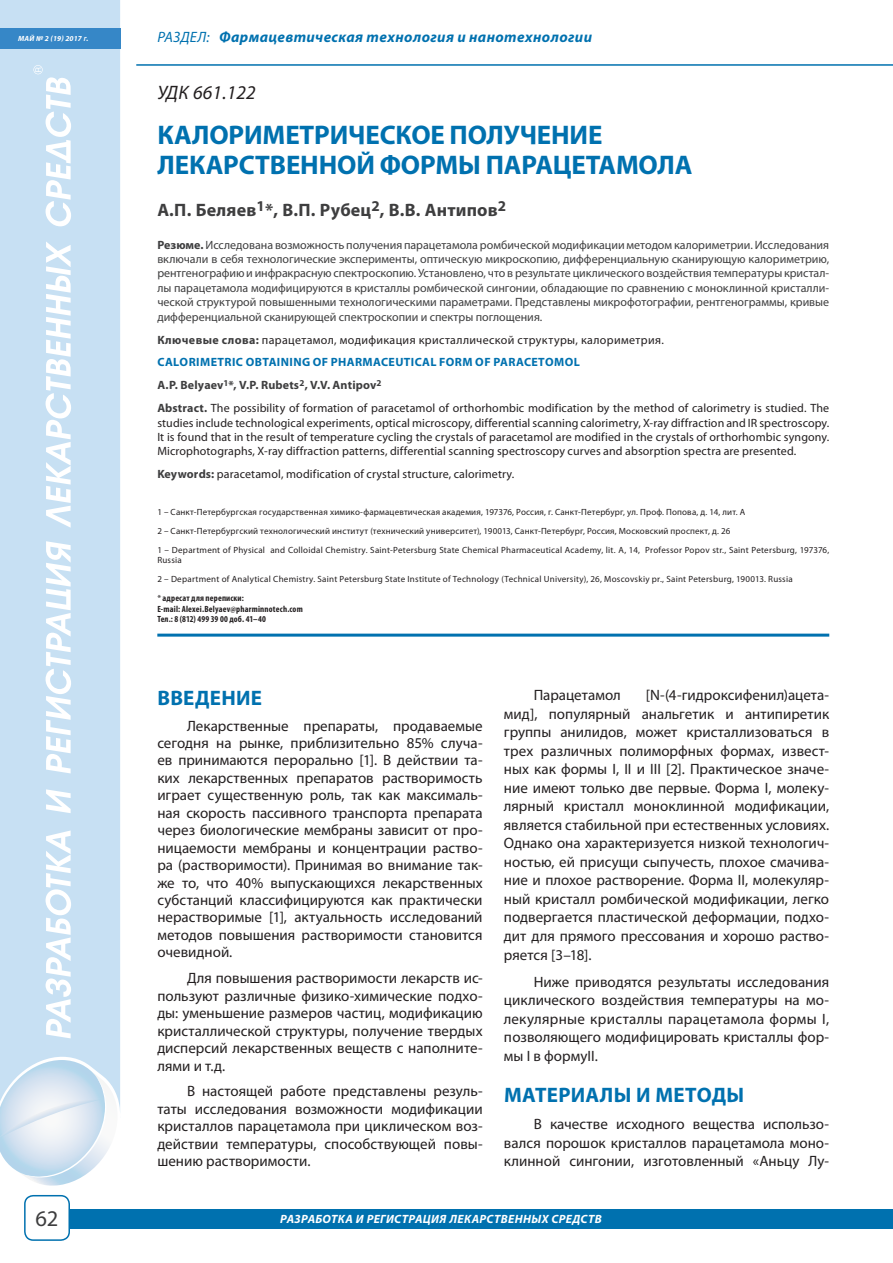
<style>
.page{position:relative;width:893px;height:1263px;background:#fff}
.page>*{position:absolute;margin:0;border:0;box-sizing:border-box;transform-origin:0 0}
.Normal__Web{font:700 27px/30px "Myriad Pro";letter-spacing:-.005em;color:#0071af}
.Заголовок_3_copy{font:22.5px "Myriad Pro";color:#3e3e3f}
.Основной{font:700 21px "Myriad Pro";letter-spacing:.01em;color:#0071af}
.TM_lid{font:italic 19.5px "Myriad Pro";letter-spacing:.01em;color:#231f20}
.TM_lid-2{font:700 18px "Myriad Pro";letter-spacing:.01em;color:#3e3e3f}
.Основной-2{font:15px/17.4px "Myriad Pro";color:#231f20;text-align:justify}
.t1{font:italic 700 15px "Myriad Pro";letter-spacing:.025em;color:#0071af}
.TM_lid-3{font:12px/14.4px "Myriad Pro";letter-spacing:.015em;color:#231f20;text-align:justify}
.TM_lid-4{font:12px/14.4px "Myriad Pro";color:#3e3e3f;text-align:justify}
.TM_lid-5{font:700 12px "Myriad Pro";letter-spacing:.035em;color:#0071af}
.t2{font:italic 700 12px "Myriad Pro";letter-spacing:.03em;color:#fff}
.TM_lid-6{font:700 12px "Myriad Pro";letter-spacing:.015em;color:#3e3e3f}
.TM_lid-7{font:9px/10.5px "Myriad Pro";letter-spacing:.02em;color:#231f20}
.TM_lid-8{font:700 condensed 9px "Myriad Pro";letter-spacing:.02em;color:#231f20}
.t3{font:italic 700 7.5px "Myriad Pro";letter-spacing:.01em;color:#fff}
.s1{font-size:6px}
.s2{font-weight:400}
.s3{font-weight:700}
.s4{font-weight:700;color:#3e3e3f}
.s5{font-weight:400;font-stretch:normal}
</style>
<div class="page">
<div style="left:70px;top:1209px;width:823px;height:20px;background:#0071af"></div>
<div style="left:24px;top:1195px;width:46px;height:46px;border:2px solid #0071af;border-radius:9px"></div>
<div style="left:0;top:0;width:120px;height:1109px;background:#c7e0f3"></div>
<svg style="left:46px;top:830px;width:25px;height:208px"></svg>
<svg style="left:46px;top:789px;width:25px;height:24px"></svg>
<svg style="left:46px;top:541px;width:25px;height:232px"></svg>
<svg style="left:46px;top:241px;width:25px;height:287px"></svg>
<svg style="left:0;top:1060px;width:118px;height:125px"></svg>
<svg style="left:33px;top:65px;width:38px;height:161px"></svg>
<div style="left:0;top:28px;width:120px;height:20px;background:#3687c7"></div>
<hr style="left:136px;top:64px;width:757px;height:2px;background:#0071af">
<hr style="left:157px;top:634px;width:672px;height:3px;background:#0071af">
<p class="t3" style="left:18px;top:34px;width:72px">МАЙ № 2 (19) 2017 <span class="s1">Г</span>.</p>
<p class="Заголовок_3_copy" style="left:36px;top:1205px;width:24px">62</p>
<p class="t1" style="left:157px;top:28px;width:436px"><span class="s2">РАЗДЕЛ:</span> Фармацевтическая технология и нанотехнологии</p>
<p class="TM_lid" style="left:157px;top:81px;width:100px">УДК 661.122</p>
<p class="Normal__Web" style="left:158px;top:119px;width:536px">КАЛОРИМЕТРИЧЕСКОЕ ПОЛУЧЕНИЕ<br>ЛЕКАРСТВЕННОЙ ФОРМЫ ПАРАЦЕТАМОЛА</p>
<p class="TM_lid-2" style="left:157px;top:198px;width:350px">А.П. Беляев<sup>1</sup>*, В.П. Рубец<sup>2</sup>, В.В. Антипов<sup>2</sup></p>
<p class="TM_lid-4" style="left:157px;top:237px;width:673px"><span class="s3">Резюме.</span> Исследована возможность получения парацетамола ромбической модификации методом калориметрии. Исследования включали в себя технологические эксперименты, оптическую микроскопию, дифференциальную сканирующую калориметрию, рентгенографию и инфракрасную спектроскопию. Установлено, что в результате циклического воздействия температуры кристал&shy;лы парацетамола модифицируются в кристаллы ромбической сингонии, обладающие по сравнению с моноклинной кристалли&shy;ческой структурой повышенными технологическими параметрами. Представлены микрофотографии, рентгенограммы, кривые дифференциальной сканирующей спектроскопии и спектры поглощения.</p>
<p class="TM_lid-3" style="left:157px;top:332px;width:508px"><span class="s4">Ключевые слова:</span> парацетамол, модификация кристаллической структуры, калориметрия.</p>
<p class="TM_lid-5" style="left:157px;top:355px;width:424px">CALORIMETRIC OBTAINING OF PHARMACEUTICAL FORM OF PARACETOMOL</p>
<p class="TM_lid-6" style="left:157px;top:377px;width:226px">A.P. Belyaev<sup>1</sup>*, V.P. Rubets<sup>2</sup>, V.V. Antipov<sup>2</sup></p>
<p class="TM_lid-3" style="left:157px;top:401px;width:673px"><span class="s4">Abstract.</span> The possibility of formation of paracetamol of orthorhombic modification by the method of calorimetry is studied. The studies include technological experiments, optical microscopy, differential scanning calorimetry, X-ray diffraction and IR spectroscopy.<br>It is found that in the result of temperature cycling the crystals of paracetamol are modified in the crystals of orthorhombic syngony.<br>Microphotographs, X-ray diffraction patterns, differential scanning spectroscopy curves and absorption spectra are presented.</p>
<p class="TM_lid-3" style="left:157px;top:467px;width:358px"><span class="s4">Keywords:</span> paracetamol, modification of crystal structure, calorimetry.</p>
<p class="TM_lid-7" style="left:157px;top:506px;width:589px">1 – Санкт-Петербургская государственная химико-фармацевтическая академия, 197376, Россия, г. Санкт-Петербург, ул. Проф. Попова, д. 14, лит. А</p>
<p class="TM_lid-7" style="left:157px;top:525px;width:574px">2 – Санкт-Петербургский технологический институт (технический университет), 190013, Санкт-Петербург, Россия, Московский проспект, д. 26</p>
<p class="TM_lid-7" style="left:157px;top:544px;width:673px">1 – Department of Physical and Colloidal Chemistry. Saint-Petersburg State Chemical Pharmaceutical Academy, lit. A, 14, Professor Popov str., Saint Petersburg, 197376,<br>Russia</p>
<p class="TM_lid-7" style="left:157px;top:574px;width:637px">2 – Department of Analytical Chemistry. Saint Petersburg State Institute of Technology (Technical University), 26, Moscovskiy pr., Saint Petersburg, 190013. Russia</p>
<p class="TM_lid-8" style="left:157px;top:593px;width:88px"><span class="s5">*</span> адресат для переписки:</p>
<p class="TM_lid-8" style="left:157px;top:603px;width:147px">E-mail: Alexei.Belyaev@pharminnotech.com</p>
<p class="TM_lid-8" style="left:157px;top:614px;width:110px">Тел.: 8 (812) 499 39 00 доб. 41–40</p>
<p class="Основной" style="left:158px;top:684px;width:106px">ВВЕДЕНИЕ</p>
<p class="Основной-2" style="left:157px;top:717px;width:327px;text-indent:30px">Лекарственные препараты, продаваемые сегодня на рынке, приблизительно 85% случа&shy;ев принимаются перорально [1]. В действии та&shy;ких лекарственных препаратов растворимость играет существенную роль, так как максималь&shy;ная скорость пассивного транспорта препарата через биологические мембраны зависит от про&shy;ницаемости мембраны и концентрации раство&shy;ра (растворимости). Принимая во внимание так&shy;же то, что 40% выпускающихся лекарственных субстанций классифицируются как практически нерастворимые [1], актуальность исследований методов повышения растворимости становится очевидной.</p>
<p class="Основной-2" style="left:157px;top:969px;width:327px;text-indent:30px">Для повышения растворимости лекарств ис&shy;пользуют различные физико-химические подхо&shy;ды: уменьшение размеров частиц, модификацию кристаллической структуры, получение твердых дисперсий лекарственных веществ с наполните&shy;лями и т.д.</p>
<p class="Основной-2" style="left:157px;top:1082px;width:327px;text-indent:30px">В настоящей работе представлены резуль&shy;таты исследования возможности модификации кристаллов парацетамола при циклическом воз&shy;действии температуры, способствующей повы&shy;шению растворимости.</p>
<p class="Основной-2" style="left:504px;top:686px;width:327px;line-height:18.5px;text-indent:142px">[N-(4-гидроксифенил)ацета&shy;мид], популярный анальгетик и антипиретик группы анилидов, может кристаллизоваться в трех различных полиморфных формах, извест&shy;ных как формы I, II и III [2]. Практическое значе&shy;ние имеют только две первые. Форма I, молеку&shy;лярный кристалл моноклинной модификации, является стабильной при естественных условиях.<br>Однако она характеризуется низкой технологич&shy;ностью, ей присущи сыпучесть, плохое смачива&shy;ние и плохое растворение. Форма II, молекуляр&shy;ный кристалл ромбической модификации, легко подвергается пластической деформации, подхо&shy;дит для прямого прессования и хорошо раство&shy;ряется [3–18].</p>
<p class="Основной-2" style="left:504px;top:972px;width:327px;line-height:18.5px;text-indent:30px">Ниже приводятся результаты исследования циклического воздействия температуры на мо&shy;лекулярные кристаллы парацетамола формы I, позволяющего модифицировать кристаллы фор&shy;мы I в формуII.</p>
<p class="Основной" style="left:504px;top:1081px;width:242px">МАТЕРИАЛЫ И МЕТОДЫ</p>
<p class="Основной-2" style="left:504px;top:1115px;width:327px;line-height:18.5px;text-indent:30px">В качестве исходного вещества использо&shy;вался порошок кристаллов парацетамола моно&shy;клинной сингонии, изготовленный «Аньцу Лу-</p>
<p class="Основной-2" style="left:534px;top:686px;width:89px">Парацетамол</p>
<p class="t2" style="left:280px;top:1211px;width:323px">РАЗРАБОТКА И РЕГИСТРАЦИЯ ЛЕКАРСТВЕННЫХ СРЕДСТВ</p>
</div>
